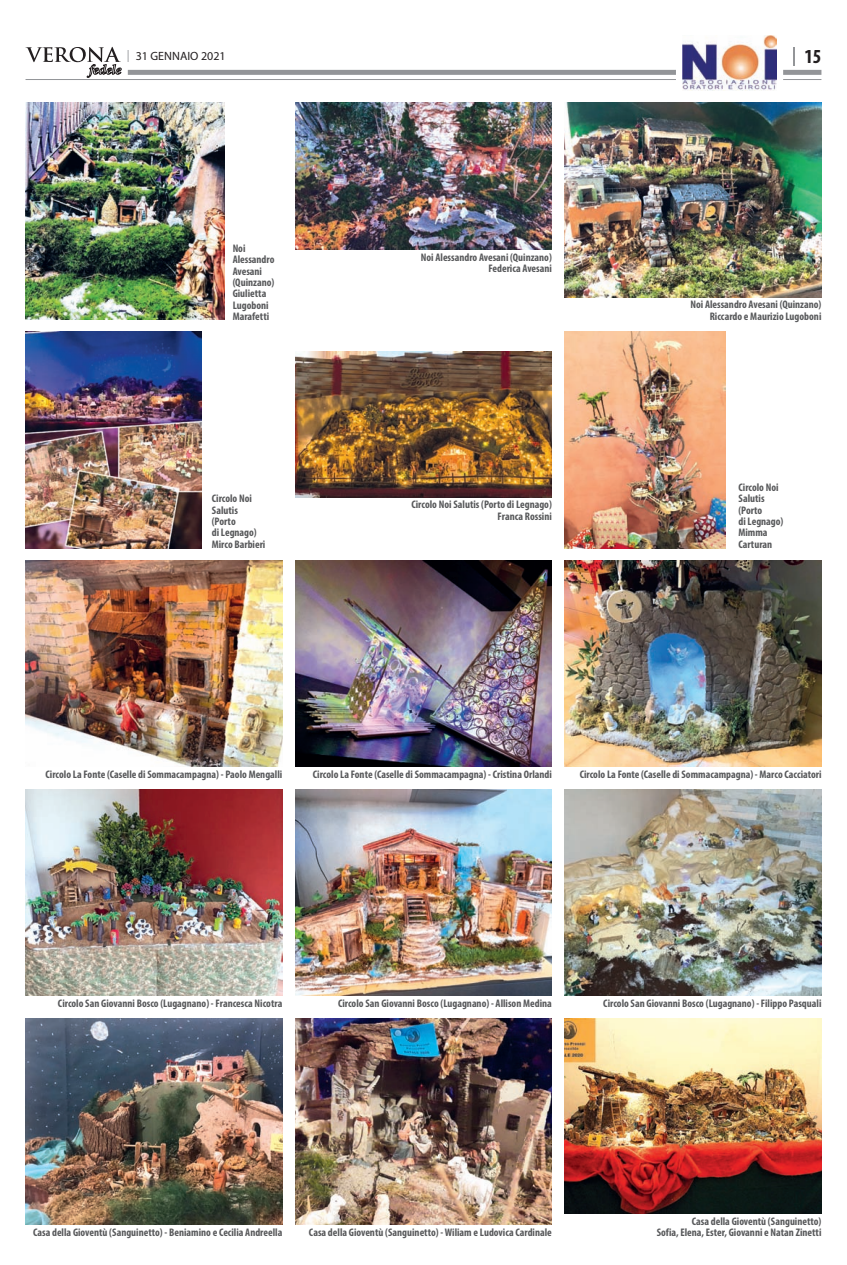
<style>
.page{position:relative;width:847px;height:1265px;background:#fff}
.page>*{position:absolute;margin:0;border:0;box-sizing:border-box;transform-origin:0 0}
.t1{font:700 condensed 20px "Myriad Pro";color:#231f20}
.t2{font:12px "Myriad Pro";color:#231f20}
.t3{font:700 condensed 11px/11.3px "Myriad Pro";color:#57585a;text-align:right}
.s1{color:#939598}
</style>
<div class="page">
<svg style="left:26px;top:47px;width:95px;height:31px"></svg>
<div style="left:128px;top:70px;width:693px;height:5px;background:#939598"></div>
<hr style="left:26px;top:79px;width:795px;height:1px;background:#939598">
<svg style="left:793px;top:48px;width:1px;height:18px"></svg>
<div style="left:675px;top:29px;width:107px;height:66px;background:#fff;border-radius:6px"></div>
<img style="left:682px;top:36px;width:93px;height:55px">
<img style="left:26px;top:102px;width:198px;height:218px">
<img style="left:295px;top:102px;width:256px;height:147px">
<img style="left:295px;top:352px;width:256px;height:145px">
<img style="left:564px;top:102px;width:257px;height:195px">
<img style="left:564px;top:331px;width:161px;height:217px">
<img style="left:26px;top:560px;width:256px;height:206px">
<img style="left:295px;top:560px;width:256px;height:206px">
<img style="left:564px;top:560px;width:257px;height:206px">
<img style="left:26px;top:789px;width:256px;height:206px">
<img style="left:26px;top:1018px;width:256px;height:206px">
<img style="left:295px;top:789px;width:256px;height:206px">
<img style="left:295px;top:1018px;width:256px;height:206px">
<img style="left:564px;top:789px;width:257px;height:206px">
<img style="left:564px;top:1018px;width:257px;height:195px">
<img style="left:26px;top:331px;width:175px;height:217px">
<p class="t2" style="left:127px;top:48px;width:100px"><span class="s1">|</span> 31 GENNAIO 2021</p>
<h1 class="t1" style="left:804px;top:44px;width:19px">15</h1>
<p class="t3" style="left:232px;top:242px;width:43px;text-align:left">Noi<br>Alessandro<br>Avesani (Quinzano)<br>Giulietta<br>Lugoboni<br>Marafetti</p>
<p class="t3" style="left:420px;top:251px;width:132px">Noi Alessandro Avesani (Quinzano)<br>Federica Avesani</p>
<p class="t3" style="left:212px;top:492px;width:55px;text-align:left">Circolo Noi<br>Salutis<br>(Porto<br>di Legnago)<br>Mirco Barbieri</p>
<p class="t3" style="left:411px;top:499px;width:142px">Circolo Noi Salutis (Porto di Legnago)<br>Franca Rossini</p>
<p class="t3" style="left:690px;top:299px;width:132px">Noi Alessandro Avesani (Quinzano)<br>Riccardo e Maurizio Lugoboni</p>
<p class="t3" style="left:738px;top:481px;width:46px;text-align:left">Circolo Noi<br>Salutis (Porto<br>di Legnago)<br>Mimma<br>Carturan</p>
<p class="t3" style="left:46px;top:768px;width:238px">Circolo La Fonte (Caselle di Sommacampagna) - Paolo Mengalli</p>
<p class="t3" style="left:313px;top:768px;width:240px">Circolo La Fonte (Caselle di Sommacampagna) - Cristina Orlandi</p>
<p class="t3" style="left:579px;top:768px;width:243px">Circolo La Fonte (Caselle di Sommacampagna) - Marco Cacciatori</p>
<p class="t3" style="left:58px;top:997px;width:226px">Circolo San Giovanni Bosco (Lugagnano) - Francesca Nicotra</p>
<p class="t3" style="left:338px;top:997px;width:215px">Circolo San Giovanni Bosco (Lugagnano) - Allison Medina</p>
<p class="t3" style="left:603px;top:997px;width:219px">Circolo San Giovanni Bosco (Lugagnano) - Filippo Pasquali</p>
<p class="t3" style="left:33px;top:1226px;width:250px">Casa della Gioventù (Sanguinetto) - Beniamino e Cecilia Andreella</p>
<p class="t3" style="left:309px;top:1226px;width:244px">Casa della Gioventù (Sanguinetto) - Wiliam e Ludovica Cardinale</p>
<p class="t3" style="left:656px;top:1214px;width:166px">Casa della Gioventù (Sanguinetto)<br>Sofia, Elena, Ester, Giovanni e Natan Zinetti</p>
</div>
